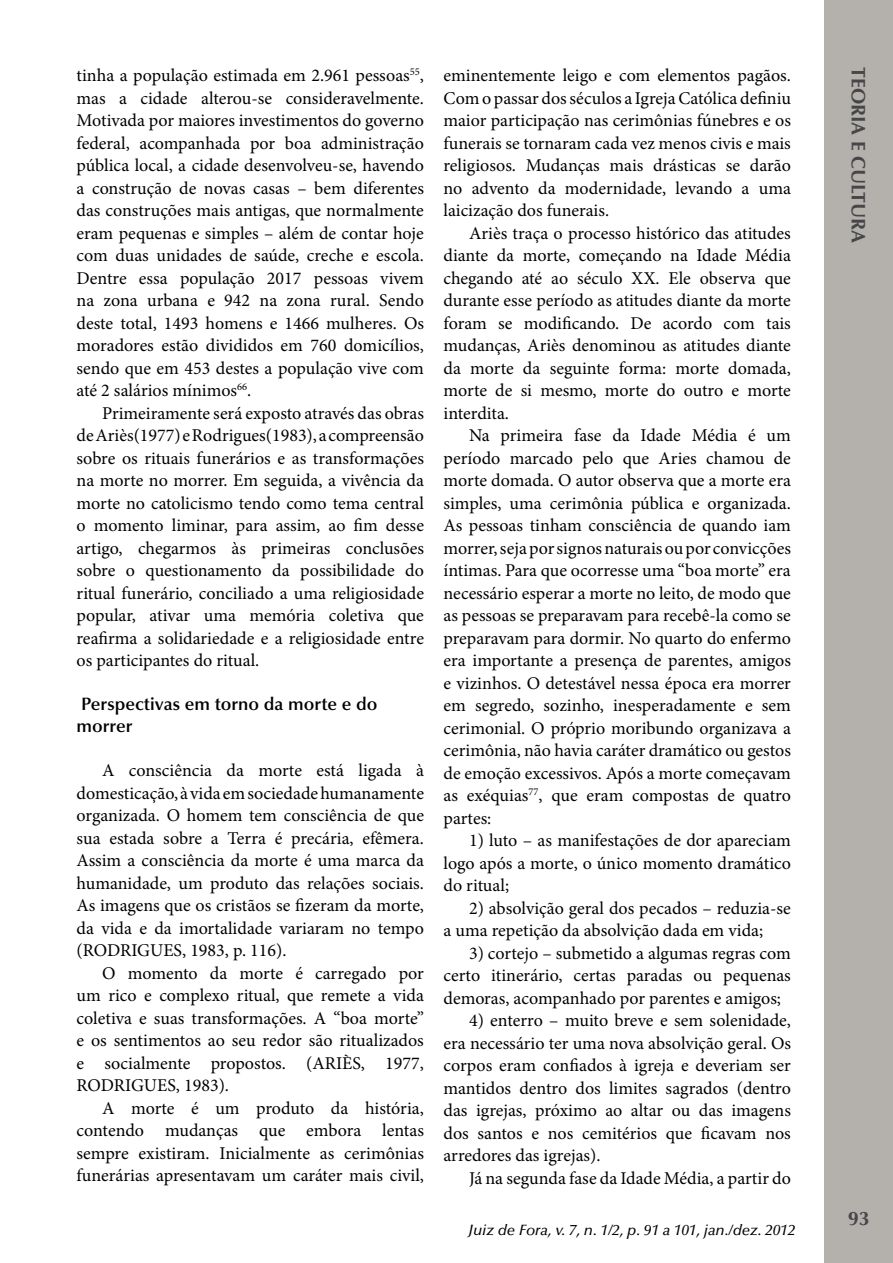
<style>
.page{position:relative;width:893px;height:1263px;background:#fff}
.page>*{position:absolute;margin:0;border:0;box-sizing:border-box;transform-origin:0 0}
.t1{font:700 19.5px "Optima LT Std";color:#464547}
.t2{font:18px/22.5px "Minion Pro";color:#000;text-align:justify}
.t3{font:600 18px/22.5px "Optima LT Std";color:#000}
.t4{font:italic 500 15px "Optima LT Std";color:#000}
</style>
<div class="page">
<div style="left:825px;top:0;width:68px;height:1263px;background:#b4b1ad"></div>
<p class="t2" style="left:77px;top:64px;width:349px">tinha a população estimada em 2.961 pessoas<sup>55</sup>, mas a cidade alterou-se consideravelmente.<br>Motivada por maiores investimentos do governo federal, acompanhada por boa administração pública local, a cidade desenvolveu-se, havendo a construção de novas casas – bem diferentes das construções mais antigas, que normalmente eram pequenas e simples – além de contar hoje com duas unidades de saúde, creche e escola.<br>Dentre essa população 2017 pessoas vivem na zona urbana e 942 na zona rural. Sendo deste total, 1493 homens e 1466 mulheres. Os moradores estão divididos em 760 domicílios, sendo que em 453 destes a população vive com até 2 salários mínimos<sup>66</sup>.</p>
<p class="t2" style="left:77px;top:402px;width:349px;text-indent:26px">Primeiramente será exposto através das obras de Ariès(1977) e Rodrigues(1983), a compreensão sobre os rituais funerários e as transformações na morte no morrer. Em seguida, a vivência da morte no catolicismo tendo como tema central o momento liminar, para assim, ao fim desse artigo, chegarmos às primeiras conclusões sobre o questionamento da possibilidade do ritual funerário, conciliado a uma religiosidade popular, ativar uma memória coletiva que reafirma a solidariedade e a religiosidade entre os participantes do ritual.</p>
<p class="t3" style="left:77px;top:693px;width:302px">Perspectivas em torno da morte e do morrer</p>
<p class="t2" style="left:77px;top:759px;width:349px;text-indent:26px">A consciência da morte está ligada à domesticação, à vida em sociedade humanamente organizada. O homem tem consciência de que sua estada sobre a Terra é precária, efêmera.<br>Assim a consciência da morte é uma marca da humanidade, um produto das relações sociais.<br>As imagens que os cristãos se fizeram da morte, da vida e da imortalidade variaram no tempo (RODRIGUES, 1983, p. 116).</p>
<p class="t2" style="left:77px;top:962px;width:349px;text-indent:26px">O momento da morte é carregado por um rico e complexo ritual, que remete a vida coletiva e suas transformações. A “boa morte” e os sentimentos ao seu redor são ritualizados e socialmente propostos. (ARIÈS, 1977, RODRIGUES, 1983).</p>
<p class="t2" style="left:77px;top:1097px;width:349px;text-indent:26px">A morte é um produto da história, contendo mudanças que embora lentas sempre existiram. Inicialmente as cerimônias funerárias apresentavam um caráter mais civil,</p>
<p class="t2" style="left:443px;top:64px;width:349px">eminentemente leigo e com elementos pagãos.<br>Com o passar dos séculos a Igreja Católica definiu maior participação nas cerimônias fúnebres e os funerais se tornaram cada vez menos civis e mais religiosos. Mudanças mais drásticas se darão no advento da modernidade, levando a uma laicização dos funerais.</p>
<p class="t2" style="left:443px;top:222px;width:349px;text-indent:26px">Ariès traça o processo histórico das atitudes diante da morte, começando na Idade Média chegando até ao século XX. Ele observa que durante esse período as atitudes diante da morte foram se modificando. De acordo com tais mudanças, Ariès denominou as atitudes diante da morte da seguinte forma: morte domada, morte de si mesmo, morte do outro e morte interdita.</p>
<p class="t2" style="left:443px;top:424px;width:349px;text-indent:26px">Na primeira fase da Idade Média é um período marcado pelo que Aries chamou de morte domada. O autor observa que a morte era simples, uma cerimônia pública e organizada.<br>As pessoas tinham consciência de quando iam morrer, seja por signos naturais ou por convicções íntimas. Para que ocorresse uma “boa morte” era necessário esperar a morte no leito, de modo que as pessoas se preparavam para recebê-la como se preparavam para dormir. No quarto do enfermo era importante a presença de parentes, amigos e vizinhos. O detestável nessa época era morrer em segredo, sozinho, inesperadamente e sem cerimonial. O próprio moribundo organizava a cerimônia, não havia caráter dramático ou gestos de emoção excessivos. Após a morte começavam as exéquias<sup>77</sup>, que eram compostas de quatro partes:</p>
<p class="t2" style="left:443px;top:829px;width:349px;text-indent:26px">1) luto – as manifestações de dor apareciam logo após a morte, o único momento dramático do ritual;</p>
<p class="t2" style="left:443px;top:897px;width:349px;text-indent:26px">2) absolvição geral dos pecados – reduzia-se a uma repetição da absolvição dada em vida;</p>
<p class="t2" style="left:443px;top:942px;width:349px;text-indent:26px">3) cortejo – submetido a algumas regras com certo itinerário, certas paradas ou pequenas demoras, acompanhado por parentes e amigos;</p>
<p class="t2" style="left:443px;top:1009px;width:349px;text-indent:26px">4) enterro – muito breve e sem solenidade, era necessário ter uma nova absolvição geral. Os corpos eram confiados à igreja e deveriam ser mantidos dentro dos limites sagrados (dentro das igrejas, próximo ao altar ou das imagens dos santos e nos cemitérios que ficavam nos arredores das igrejas).</p>
<p class="t2" style="left:469px;top:1167px;width:323px">Já na segunda fase da Idade Média, a partir do</p>
<p class="t4" style="left:468px;top:1221px;width:329px">Juiz de Fora, v. 7, n. 1/2, p. 91 a 101, jan./dez. 2012</p>
<p class="t1" style="left:870px;top:67px;width:178px;rotate:90deg">TEORIA E CULTURA</p>
<p class="t1" style="left:848px;top:1207px;width:23px">93</p>
</div>
